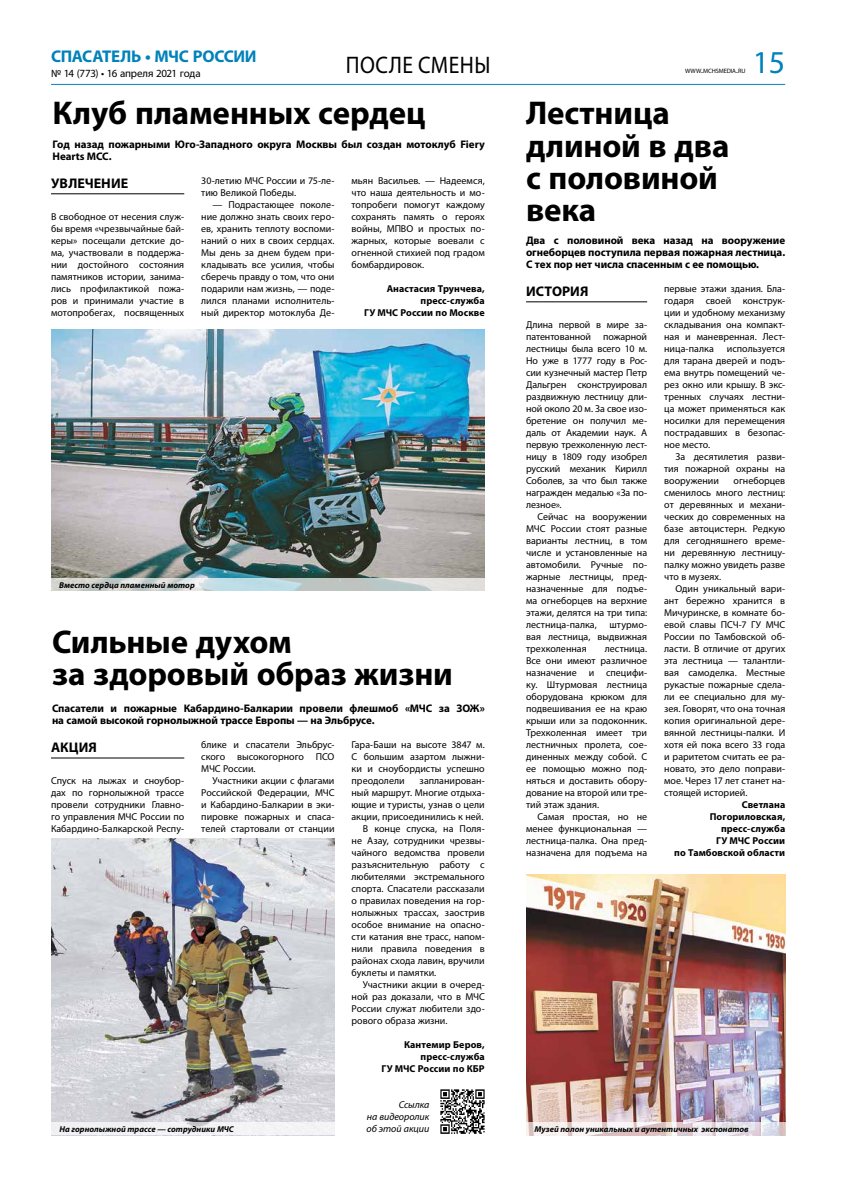
<style>
.page{position:relative;width:842px;height:1191px;background:#fff}
.page>*{position:absolute;margin:0;border:0;box-sizing:border-box;transform-origin:0 0}
.t1{font:700 33px/32px "Myriad Pro";letter-spacing:-.005em;color:#000}
.t2{font:32px "Myriad Pro";color:#0082ba}
.t3{font:24px "Myriad Pro";color:#000;scale:.9 1}
.t4{font:700 17px "Myriad Pro";letter-spacing:-.02em;color:#0082ba}
.t5{font:700 14px "Myriad Pro";letter-spacing:.005em;color:#000}
.t6{font:700 11px/12px "Myriad Pro";letter-spacing:-.005em;color:#000}
.t7{font:11px "Myriad Pro";letter-spacing:-.02em;color:#000}
.t8{font:10px/12px "Myriad Pro";color:#000;text-align:justify}
.t9{font:700 10px/12px "Myriad Pro";letter-spacing:.01em;color:#000;text-align:right}
.t10{font:italic 10px/12px "Myriad Pro";letter-spacing:-.005em;color:#000;text-align:justify}
.t11{font:italic 700 8.5px "Myriad Pro";letter-spacing:.005em;color:#000}
.t12{font:6.3px "Myriad Pro";letter-spacing:-.01em;color:#000}
.s1{font-size:9px}
</style>
<div class="page">
<hr style="left:51px;top:84px;width:734px;height:1px;background:#0087bb">
<hr style="left:526px;top:301px;width:121px;height:1px;background:#000">
<hr style="left:51px;top:193px;width:133px;height:1px;background:#000">
<img style="left:51px;top:329px;width:434px;height:250px">
<hr style="left:51px;top:757px;width:133px;height:1px;background:#000">
<svg style="left:51px;top:579px;width:434px;height:12px;background:#cad4d4"></svg>
<img style="left:52px;top:838px;width:282px;height:284px">
<img style="left:440px;top:1089px;width:45px;height:45px">
<div style="left:51px;top:1122px;width:283px;height:13px;background:#f2f2f4"></div>
<img style="left:526px;top:874px;width:259px;height:248px">
<svg style="left:526px;top:1122px;width:259px;height:13px"></svg>
<h3 class="t4" style="left:51px;top:47px;width:207px">СПАСАТЕЛЬ • МЧС РОССИИ</h3>
<p class="t7" style="left:51px;top:67px;width:151px">№ 14 (773) • 16 апреля 2021 года</p>
<h2 class="t2" style="left:753px;top:42px;width:34px">15</h2>
<h3 class="t3" style="left:346px;top:50px;width:97px">После смен</h3>
<h3 class="t3" style="left:474px;top:50px;width:19px">ы</h3>
<p class="t12" style="left:685px;top:67px;width:62px">WWW<span class="s1">.</span>MCHSMEDIA<span class="s1">.</span>RU</p>
<h1 class="t1" style="left:526px;top:98px;width:205px">Лестница длиной в два с половиной века</h1>
<p class="t6" style="left:526px;top:234px;width:261px;text-align:justify">Два с половиной века назад на вооружение огнеборцев поступила первая пожарная лестница.<br>С тех пор нет числа спасенным с ее помощью.</p>
<h3 class="t5" style="left:526px;top:283px;width:64px">ИСТОРИЯ</h3>
<p class="t8" style="left:526px;top:318px;width:123px">Длина первой в мире за&shy;патентованной пожарной лестницы была всего 10 м.<br>Но уже в 1777 году в Рос&shy;сии кузнечный мастер Петр Дальгрен сконструировал раздвижную лестницу дли&shy;ной около 20 м. За свое изо&shy;бретение он получил ме&shy;даль от Академии наук. А первую трехколенную лест&shy;ницу в 1809 году изобрел русский механик Кирилл Соболев, за что был также награжден медалью «За по&shy;лезное».</p>
<p class="t8" style="left:526px;top:510px;width:123px;text-indent:11px">Сейчас на вооружении МЧС России стоят разные варианты лестниц, в том числе и установленные на автомобили. Ручные по&shy;жарные лестницы, пред&shy;назначенные для подъе&shy;ма огнеборцев на верхние этажи, делятся на три типа: лестница-палка,</p>
<h1 class="t1" style="left:53px;top:98px;width:374px">Клуб пламенных сердец</h1>
<p class="t6" style="left:53px;top:138px;width:434px">Год назад пожарными Юго-Западного округа Москвы был создан мотоклуб Fiery<br>Hearts МСС.</p>
<h3 class="t5" style="left:51px;top:175px;width:10px">увлечение</h3>
<p class="t8" style="left:51px;top:210px;width:135px">В свободное от несения служ&shy;бы время «чрезвычайные бай&shy;керы» посещали детские до&shy;ма, участвовали в поддержа&shy;нии достойного состояния памятников истории, занима&shy;лись профилактикой пожа&shy;ров и принимали участие в мотопробегах, посвященных</p>
<p class="t8" style="left:201px;top:174px;width:135px">30-летию МЧС России и 75-ле&shy;тию Великой Победы.</p>
<p class="t8" style="left:201px;top:198px;width:135px;text-indent:11px">— Подрастающее поколе&shy;ние должно знать своих геро&shy;ев, хранить теплоту воспоми&shy;наний о них в своих сердцах.<br>Мы день за днем будем при&shy;кладывать все усилия, чтобы сберечь правду о том, что они подарили нам жизнь, — поде&shy;лился планами исполнитель&shy;ный директор мотоклуба Де-</p>
<p class="t8" style="left:352px;top:174px;width:135px">мьян Васильев. — Надеемся, что наша деятельность и мо&shy;топробеги помогут каждому сохранять память о героях войны, МПВО и простых по&shy;жарных, которые воевали с огненной стихией под градом бомбардировок.</p>
<p class="t9" style="left:364px;top:282px;width:122px">Анастасия Трунчева, пресс-служба<br>ГУ МЧС России по Москве</p>
<p class="t8" style="left:664px;top:282px;width:123px">первые этажи здания. Бла&shy;годаря своей конструк&shy;ции и удобному механизму складывания она компакт&shy;ная и маневренная. Лест&shy;ница-палка</p>
<p class="t8" style="left:664px;top:342px;width:123px;text-indent:63px">используется для тарана дверей и подъ&shy;ема внутрь помещений че&shy;рез окно или крышу. В экс&shy;тренных случаях лестни&shy;ца может применяться как носилки для перемещения пострадавших в безопас&shy;ное место.</p>
<p class="t8" style="left:664px;top:450px;width:123px;text-indent:11px">За десятилетия разви&shy;тия пожарной охраны на вооружении</p>
<p class="t8" style="left:664px;top:474px;width:123px;text-indent:69px">огнеборцев сменилось много лестниц: от деревянных и механи&shy;ческих до современных на базе автоцистерн. Редкую для сегодняшнего време&shy;ни деревянную лестницу&shy;палку можно увидеть разве что в музеях.</p>
<p class="t8" style="left:664px;top:582px;width:123px;text-indent:11px">Один уникальный вари&shy;ант бережно хранится в Мичуринске, в комнате бо&shy;евой славы ПСЧ-7 ГУ МЧС России по Тамбовской об&shy;ласти. В отличие от других эта лестница — талантли&shy;вая самоделка. Местные рукастые пожарные сдела&shy;ли ее специально для му&shy;зея. Говорят, что она точная копия оригинальной дере&shy;вянной лестницы-палки. И хотя ей пока всего 33 года и раритетом считать ее ра&shy;новато, это дело поправи&shy;мое. Через 17 лет станет на&shy;стоящей историей.</p>
<p class="t9" style="left:674px;top:798px;width:113px">Светлана<br>Погориловская, пресс-служба<br>ГУ МЧС России<br>по Тамбовской области</p>
<p class="t11" style="left:59px;top:580px;width:137px">Вместо сердца пламенный мотор</p>
<p class="t8" style="left:526px;top:618px;width:123px;text-indent:83px">штурмо&shy;вая лестница, выдвижная трехколенная</p>
<h1 class="t1" style="left:52px;top:626px;width:402px">Сильные духом<br>за здоровый образ жизни</h1>
<p class="t6" style="left:52px;top:702px;width:434px">Спасатели и пожарные Кабардино-Балкарии провели флешмоб «МЧС за ЗОЖ» на самой высокой горнолыжной трассе Европы — на Эльбрусе.</p>
<h3 class="t5" style="left:51px;top:739px;width:47px">АКЦИЯ</h3>
<p class="t8" style="left:51px;top:774px;width:135px">Спуск на лыжах и сноубор&shy;дах по горнолыжной трассе провели сотрудники Главно&shy;го управления МЧС России по Кабардино-Балкарской Респу-</p>
<p class="t8" style="left:526px;top:642px;width:123px;text-indent:79px">лестница.<br>Все они имеют различное назначение и специфи&shy;ку. Штурмовая лестница оборудована крюком для подвешивания ее на краю крыши или за подоконник.<br>Трехколенная имеет три лестничных пролета, сое&shy;диненных между собой. С ее помощью можно под&shy;няться и доставить обору&shy;дование на второй или тре&shy;тий этаж здания.</p>
<p class="t8" style="left:526px;top:810px;width:123px;text-indent:11px">Самая простая, но не менее функциональная — лестница-палка. Она пред&shy;назначена для подъема на</p>
<p class="t8" style="left:201px;top:738px;width:135px">блике и спасатели Эльбрус&shy;ского высокогорного ПСО МЧС России.</p>
<p class="t8" style="left:201px;top:774px;width:135px;text-indent:11px">Участники акции с флагами Российской Федерации, МЧС и Кабардино-Балкарии в эки&shy;пировке пожарных и спаса&shy;телей стартовали от станции</p>
<p class="t8" style="left:352px;top:738px;width:135px">Гара-Баши на высоте 3847 м.<br>С большим азартом лыжни&shy;ки и сноубордисты успешно преодолели</p>
<p class="t8" style="left:420px;top:774px;width:67px">запланирован-</p>
<p class="t8" style="left:352px;top:786px;width:135px">ный маршрут. Многие отдыха-</p>
<p class="t8" style="left:352px;top:798px;width:135px">ющие и туристы, узнав о цели</p>
<p class="t8" style="left:352px;top:810px;width:133px">акции, присоединились к ней.</p>
<p class="t8" style="left:363px;top:822px;width:123px">В конце спуска, на Поля-</p>
<p class="t8" style="left:352px;top:834px;width:135px">не Азау, сотрудники чрезвы-</p>
<p class="t8" style="left:352px;top:846px;width:135px">чайного ведомства провели</p>
<p class="t8" style="left:352px;top:858px;width:135px">разъяснительную работу с</p>
<p class="t8" style="left:352px;top:870px;width:135px">любителями экстремального</p>
<p class="t8" style="left:352px;top:882px;width:135px">спорта. Спасатели рассказали</p>
<p class="t8" style="left:352px;top:894px;width:135px">о правилах поведения на гор-</p>
<p class="t8" style="left:352px;top:906px;width:135px">нолыжных трассах, заострив</p>
<p class="t8" style="left:352px;top:918px;width:135px">особое внимание на опасно-</p>
<p class="t8" style="left:352px;top:930px;width:135px">сти катания вне трасс, напом-</p>
<p class="t8" style="left:352px;top:942px;width:135px">нили правила поведения в</p>
<p class="t8" style="left:352px;top:954px;width:135px">районах схода лавин, вручили</p>
<p class="t8" style="left:352px;top:966px;width:86px">буклеты и памятки.</p>
<p class="t8" style="left:363px;top:978px;width:123px">Участники акции в очеред-</p>
<p class="t8" style="left:352px;top:990px;width:135px">ной раз доказали, что в МЧС</p>
<p class="t8" style="left:352px;top:1002px;width:135px">России служат любители здо-</p>
<p class="t8" style="left:352px;top:1014px;width:98px">рового образа жизни.</p>
<p class="t9" style="left:382px;top:1038px;width:105px">Кантемир Беров, пресс-служба<br>ГУ МЧС России по КБР</p>
<p class="t10" style="left:366px;top:1098px;width:64px;text-indent:32px">Ссылка на видеоролик об этой акции</p>
<p class="t11" style="left:60px;top:1124px;width:176px">На горнолыжной трассе — сотрудники МЧС</p>
<p class="t11" style="left:534px;top:1124px;width:216px">Музей полон уникальных и аутентичных экспонатов</p>
</div>
